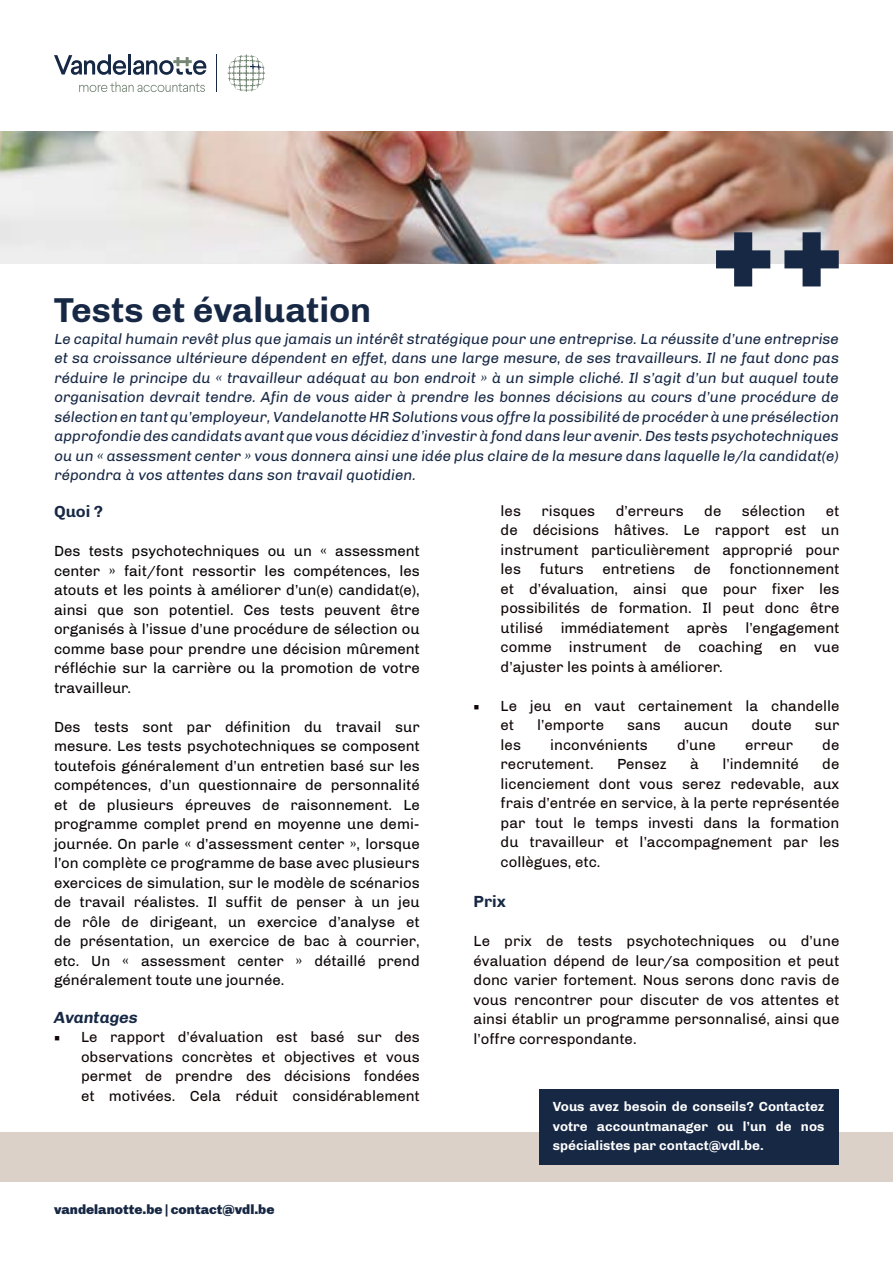
<style>
.page{position:relative;width:893px;height:1263px;background:#fff}
.page>*{position:absolute;margin:0;border:0;box-sizing:border-box;transform-origin:0 0}
.t1{font:700 35.4px "Chivo";letter-spacing:-.005em;color:#172845}
.t2{font:700 16.5px "Chivo";color:#172845}
.t3{font:italic 700 16.5px "Chivo";color:#172845}
.t4{font:15px/19.5px "Chivo";color:#100506;text-align:justify}
.t5{font:15px/19.5px "Chivo";color:#080405;text-align:justify}
.t6{font:italic 15px/19.5px "Chivo";color:#172845;text-align:justify}
.t7{font:700 13.5px/19.5px "Chivo";color:#fff;text-align:justify}
.t8{font:900 13.5px "Chivo";color:#172845}
.s1{font-family:"Minion Pro"}
</style>
<div class="page">
<svg style="left:228px;top:54px;width:38px;height:38px"></svg>
<svg style="left:79px;top:82px;width:126px;height:10px"></svg>
<svg style="left:54px;top:54px;width:72px;height:21px"></svg>
<hr style="left:128px;top:54px;width:3px;height:20px;background:#172845">
<svg style="left:133px;top:57px;width:73px;height:18px"></svg>
<hr style="left:217px;top:54px;width:1px;height:38px;background:#172845">
<div style="left:0;top:1132px;width:893px;height:50px;background:#dbd1c9"></div>
<img style="left:0;top:132px;width:893px;height:132px">
<svg style="left:784px;top:232px;width:55px;height:54px"></svg>
<svg style="left:716px;top:232px;width:54px;height:54px"></svg>
<div style="left:539px;top:1089px;width:299px;height:76px;background:#172845"></div>
<h1 class="t1" style="left:54px;top:289px;width:319px">Tests et évaluation</h1>
<p class="t6" style="left:54px;top:329px;width:786px">Le capital humain revêt plus que jamais un intérêt stratégique pour une entreprise. La réussite d’une entreprise et sa croissance ultérieure dépendent en effet, dans une large mesure, de ses travailleurs. Il ne faut donc pas réduire le principe du « travailleur adéquat au bon endroit » à un simple cliché. Il s’agit d’un but auquel toute organisation devrait tendre. Afin de vous aider à prendre les bonnes décisions au cours d’une procédure de sélection en tant qu’employeur, Vandelanotte HR Solutions vous offre la possibilité de procéder à une présélection approfondie des candidats avant que vous décidiez d’investir à fond dans leur avenir. Des tests psychotechniques ou un « assessment center » vous donnera ainsi une idée plus claire de la mesure dans laquelle le/la candidat(e) répondra à vos attentes dans son travail quotidien.</p>
<p class="t2" style="left:54px;top:502px;width:51px">Quoi ?</p>
<p class="t5" style="left:54px;top:541px;width:367px">Des tests psychotechniques ou un « assessment center » fait/font ressortir les compétences, les atouts et les points à améliorer d’un(e) candidat(e), ainsi que son potentiel. Ces tests peuvent être organisés à l’issue d’une procédure de sélection ou comme base pour prendre une décision mûrement réfléchie sur la carrière ou la promotion de votre travailleur.</p>
<p class="t5" style="left:54px;top:717px;width:367px">Des tests sont par définition du travail sur mesure. Les tests psychotechniques se composent toutefois généralement d’un entretien basé sur les compétences, d’un questionnaire de personnalité et de plusieurs épreuves de raisonnement. Le programme complet prend en moyenne une demi&shy;journée. On parle « d’assessment center », lorsque l’on complète ce programme de base avec plusieurs exercices de simulation, sur le modèle de scénarios de travail réalistes. Il suffit de penser à un jeu de rôle de dirigeant, un exercice d’analyse et de présentation, un exercice de bac à courrier, etc. Un « assessment center » détaillé prend généralement toute une journée.</p>
<p class="t3" style="left:54px;top:1007px;width:85px">Avantages</p>
<p class="t4" style="left:81px;top:1027px;width:340px;text-indent:-27px"><span class="s1">■</span> Le rapport d’évaluation est basé sur des observations concrètes et objectives et vous permet de prendre des décisions fondées et motivées. Cela réduit considérablement</p>
<p class="t8" style="left:54px;top:1202px;width:222px">vandelanotte.be | contact@vdl.be</p>
<p class="t4" style="left:501px;top:501px;width:22px">les</p>
<p class="t4" style="left:541px;top:501px;width:55px">risques</p>
<p class="t4" style="left:616px;top:501px;width:70px">d’erreurs</p>
<p class="t4" style="left:704px;top:501px;width:19px">de</p>
<p class="t4" style="left:742px;top:501px;width:65px">sélection</p>
<p class="t4" style="left:501px;top:501px;width:340px;text-indent:325px">et de décisions hâtives. Le rapport est un instrument particulièrement approprié pour les futurs entretiens de fonctionnement et d’évaluation, ainsi que pour fixer les possibilités de formation. Il peut donc être utilisé immédiatement après l’engagement comme instrument de coaching en vue d’ajuster les points à améliorer.</p>
<p class="t4" style="left:501px;top:696px;width:340px;text-indent:-27px"><span class="s1">■</span> Le jeu en vaut certainement la chandelle et</p>
<p class="t4" style="left:537px;top:716px;width:68px">l’emporte</p>
<p class="t4" style="left:627px;top:716px;width:35px">sans</p>
<p class="t4" style="left:684px;top:716px;width:46px">aucun</p>
<p class="t4" style="left:751px;top:716px;width:42px">doute</p>
<p class="t4" style="left:815px;top:716px;width:26px">sur</p>
<p class="t4" style="left:501px;top:735px;width:22px">les</p>
<p class="t4" style="left:550px;top:735px;width:99px">inconvénients</p>
<p class="t4" style="left:677px;top:735px;width:40px">d’une</p>
<p class="t4" style="left:745px;top:735px;width:50px">erreur</p>
<p class="t4" style="left:822px;top:735px;width:19px">de</p>
<p class="t4" style="left:501px;top:755px;width:94px">recrutement.</p>
<p class="t4" style="left:617px;top:755px;width:51px">Pensez</p>
<p class="t4" style="left:690px;top:755px;width:10px">à</p>
<p class="t4" style="left:722px;top:755px;width:78px">l’indemnité</p>
<p class="t4" style="left:501px;top:755px;width:340px;text-indent:322px">de licenciement dont vous serez redevable, aux frais d’entrée en service, à la perte représentée par tout le temps investi dans la formation du travailleur et l’accompagnement par les collègues, etc.</p>
<p class="t2" style="left:474px;top:892px;width:34px">Prix</p>
<p class="t4" style="left:474px;top:932px;width:367px">Le prix de tests psychotechniques ou d’une évaluation dépend de leur/sa composition et peut donc varier fortement. Nous serons donc ravis de vous rencontrer pour discuter de vos attentes et ainsi établir un programme personnalisé, ainsi que l’offre correspondante.</p>
<p class="t7" style="left:553px;top:1097px;width:273px">Vous avez besoin de conseils? Contactez votre accountmanager ou l’un de nos spécialistes par contact@vdl.be.</p>
</div>
